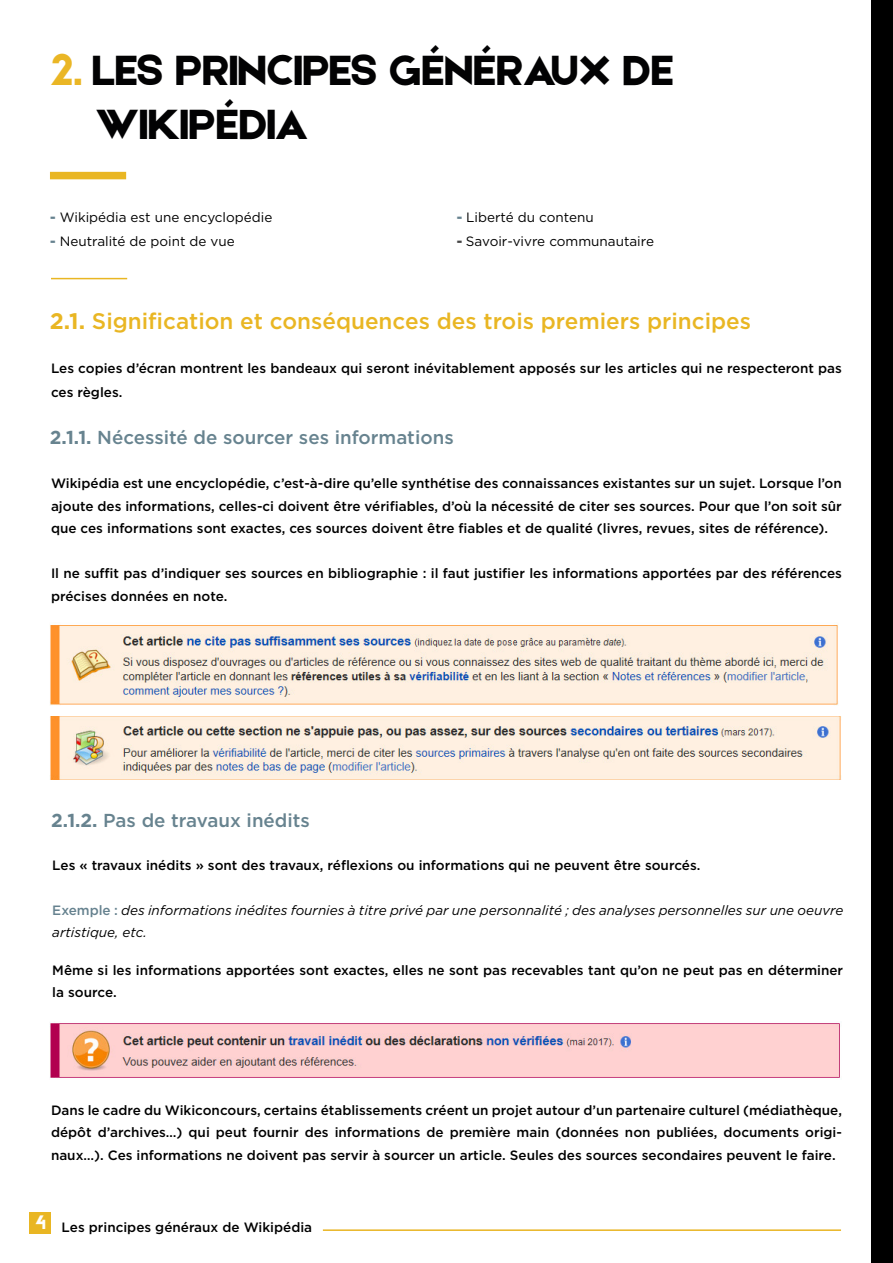
<style>
.page{position:relative;width:893px;height:1263px;background:#fff}
.page>*{position:absolute;margin:0;border:0;box-sizing:border-box;transform-origin:0 0}
.t1{font:45px/54px "Etna";color:#020203}
.t2{font:500 22.5px "Gotham";color:#e9b623}
.t3{font:500 18.75px "Gotham";color:#67838f}
.t4{font:500 13.5px/22.5px "Gotham";color:#000}
.t5{font:italic 13.5px/22.5px "Gotham";color:#000}
.t6{font:13.5px "Gotham";color:#000}
.s1{color:#eab625}
.s2{font-weight:900;color:#66828f}
.s3{font-weight:900;color:#454545}
.s4{font-weight:700}
.s5{font-weight:500;font-style:normal;color:#66828f}
</style>
<div class="page">
<div style="left:50px;top:172px;width:76px;height:7px;background:#e9b623"></div>
<div style="left:30px;top:1212px;width:21px;height:21px;background:#e9b623"></div>
<hr style="left:51px;top:278px;width:76px;height:1px;background:#e9b623">
<img style="left:50px;top:622px;width:788px;height:83px">
<img style="left:50px;top:716px;width:791px;height:63px">
<img style="left:50px;top:1023px;width:790px;height:55px">
<div style="left:872px;top:0;width:21px;height:1263px;background:#000"></div>
<hr style="left:323px;top:1229px;width:518px;height:2px;background:#e9b523">
<h1 class="t1" style="left:95px;top:41px;width:580px;text-indent:-45px"><span class="s1">2.</span> LES PRINCIPES GÉNÉRAUX DE<br>WIKIPÉDIA</h1>
<p class="t6" style="left:50px;top:208px;width:224px"><span class="s2">-</span> Wikipédia est une encyclopédie</p>
<p class="t6" style="left:50px;top:232px;width:186px"><span class="s2">-</span> Neutralité de point de vue</p>
<p class="t6" style="left:457px;top:208px;width:138px"><span class="s2">-</span> Liberté du contenu</p>
<p class="t6" style="left:457px;top:232px;width:199px"><span class="s3">-</span> Savoir-vivre communautaire</p>
<h2 class="t2" style="left:50px;top:307px;width:703px"><span class="s4">2.1.</span> Signification et conséquences des trois premiers principes</h2>
<p class="t4" style="left:51px;top:356px;width:792px;line-height:24px">Les copies d’écran montrent les bandeaux qui seront inévitablement apposés sur les articles qui ne respecteront pas ces règles.</p>
<h3 class="t3" style="left:50px;top:425px;width:405px"><span class="s4">2.1.1.</span> Nécessité de sourcer ses informations</h3>
<p class="t4" style="left:51px;top:472px;width:792px;text-align:justify">Wikipédia est une encyclopédie, c’est-à-dire qu’elle synthétise des connaissances existantes sur un sujet. Lorsque l’on ajoute des informations, celles-ci doivent être vérifiables, d’où la nécessité de citer ses sources. Pour que l’on soit sûr que ces informations sont exactes, ces sources doivent être fiables et de qualité (livres, revues, sites de référence).</p>
<p class="t4" style="left:51px;top:562px;width:792px">Il ne suffit pas d’indiquer ses sources en bibliographie : il faut justifier les informations apportées par des références précises données en note.</p>
<h3 class="t3" style="left:51px;top:808px;width:260px"><span class="s4">2.1.2.</span> Pas de travaux inédits</h3>
<p class="t4" style="left:52px;top:853px;width:650px">Les « travaux inédits » sont des travaux, réflexions ou informations qui ne peuvent être sourcés.</p>
<p class="t5" style="left:52px;top:898px;width:792px"><span class="s5">Exemple :</span> des informations inédites fournies à titre privé par une personnalité ; des analyses personnelles sur une oeuvre artistique, etc.</p>
<p class="t4" style="left:52px;top:958px;width:792px">Même si les informations apportées sont exactes, elles ne sont pas recevables tant qu’on ne peut pas en déterminer la source.</p>
<p class="t4" style="left:51px;top:1098px;width:792px;text-align:justify">Dans le cadre du Wikiconcours, certains établissements créent un projet autour d’un partenaire culturel (médiathèque, dépôt d’archives…) qui peut fournir des informations de première main (données non publiées, documents origi&shy;naux…). Ces informations ne doivent pas servir à sourcer un article. Seules des sources secondaires peuvent le faire.</p>
<p class="t4" style="left:35px;top:1216px;width:279px"><sup>4</sup> Les principes généraux de Wikipédia</p>
</div>
